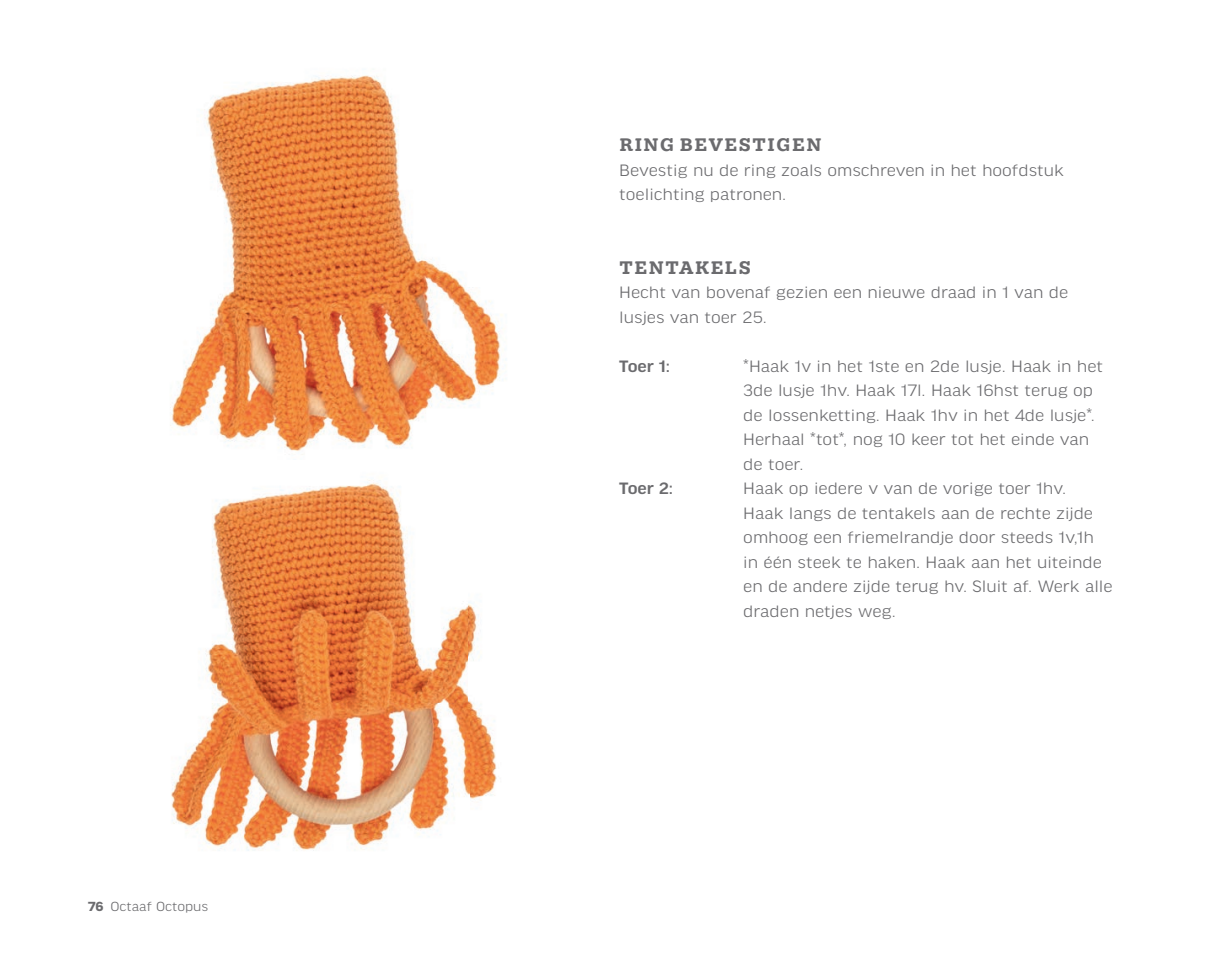
<style>
.page{position:relative;width:1227px;height:972px;background:#fff}
.page>*{position:absolute;margin:0;border:0;box-sizing:border-box;transform-origin:0 0}
.t1{font:700 19.25px "Gelo";letter-spacing:.08em;color:#6b6b6e}
.t2{font:300 expanded 17.5px/24.5px "Good Headline Pro";color:#6b6b6e}
.t3{font:500 expanded 17.5px "Good Headline Pro";color:#6b6b6e}
.t4{font:300 expanded 14px "Good Headline Pro";color:#6b6b6e}
.s1{font-weight:700}
</style>
<div class="page">
<img style="left:170px;top:75px;width:336px;height:380px">
<img style="left:171px;top:480px;width:326px;height:371px">
<p class="t4" style="left:88px;top:899px;width:122px"><span class="s1">76</span> Octaaf Octopus</p>
<p class="t1" style="left:619px;top:133px;width:204px">RING BEVESTIGEN</p>
<p class="t2" style="left:619px;top:158px;width:446px">Bevestig nu de ring zoals omschreven in het hoofdstuk toelichting patronen.</p>
<p class="t1" style="left:619px;top:255px;width:133px">TENTAKELS</p>
<p class="t2" style="left:619px;top:281px;width:450px">Hecht van bovenaf gezien een nieuwe draad in 1 van de lusjes van toer 25.</p>
<p class="t3" style="left:619px;top:358px;width:52px">Toer 1:</p>
<p class="t2" style="left:743px;top:354px;width:361px">*Haak 1v in het 1ste en 2de lusje. Haak in het 3de lusje 1hv. Haak 17l. Haak 16hst terug op de lossenketting. Haak 1hv in het 4de lusje*.<br>Herhaal *tot*, nog 10 keer tot het einde van de toer.</p>
<p class="t3" style="left:619px;top:480px;width:55px">Toer 2:</p>
<p class="t2" style="left:743px;top:477px;width:371px">Haak op iedere v van de vorige toer 1hv.<br>Haak langs de tentakels aan de rechte zijde omhoog een friemelrandje door steeds 1v,1h in één steek te haken. Haak aan het uiteinde en de andere zijde terug hv. Sluit af. Werk alle draden netjes weg.</p>
</div>
